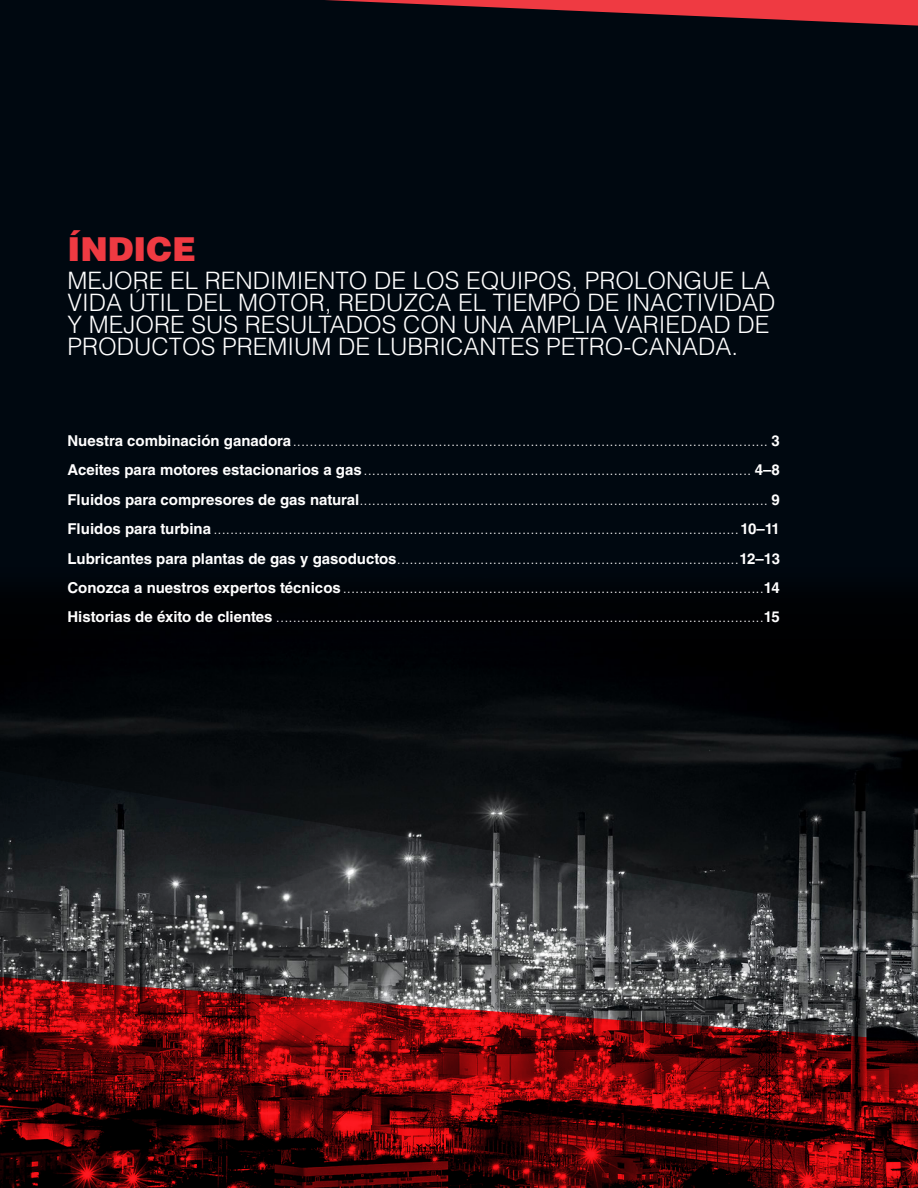
<style>
.page{position:relative;width:918px;height:1188px;background:#000810}
.page>*{position:absolute;margin:0;border:0;box-sizing:border-box;transform-origin:0 0}
.t1{font:900 33px "Helvetica LT Std";color:#ef3a42}
.t2{font:300 24px/21.8px "Helvetica LT Std";color:#fff}
.t3{font:300 15px/29.4px "Helvetica LT Std";color:#fff;text-align:justify}
.s1{font-weight:700}
</style>
<div class="page">
<img style="left:0;top:598px;width:918px;height:171px">
<svg style="left:325px;top:0;width:593px;height:26px"></svg>
<svg style="left:0;top:1095px;width:918px;height:93px"></svg>
<svg style="left:0;top:769px;width:918px;height:326px"></svg>
<h1 class="t1" style="left:68px;top:227px;width:130px">ÍNDICE</h1>
<h2 class="t2" style="left:68px;top:270px;width:710px">MEJORE EL RENDIMIENTO DE LOS EQUIPOS, PROLONGUE LA VIDA ÚTIL DEL MOTOR, REDUZCA EL TIEMPO DE INACTIVIDAD Y MEJORE SUS RESULTADOS CON UNA AMPLIA VARIEDAD DE PRODUCTOS PREMIUM DE LUBRICANTES PETRO-CANADA.</h2>
<p class="t3" style="left:68px;top:426px;width:714px"><span class="s1">Nuestra combinación ganadora</span>.................................................................................................................. <span class="s1">3<br>Aceites para motores estacionarios a gas</span>............................................................................................. <span class="s1">4–8<br>Fluidos para compresores de gas natural</span>.................................................................................................. <span class="s1">9<br>Fluidos para turbina</span> ..............................................................................................................................<span class="s1">10–11<br>Lubricantes para plantas de gas y gasoductos</span>..................................................................................<span class="s1">12–13<br>Conozca a nuestros expertos técnicos</span>.....................................................................................................<span class="s1">14<br>Historias de éxito de clientes</span> .....................................................................................................................<span class="s1">15</span></p>
</div>
